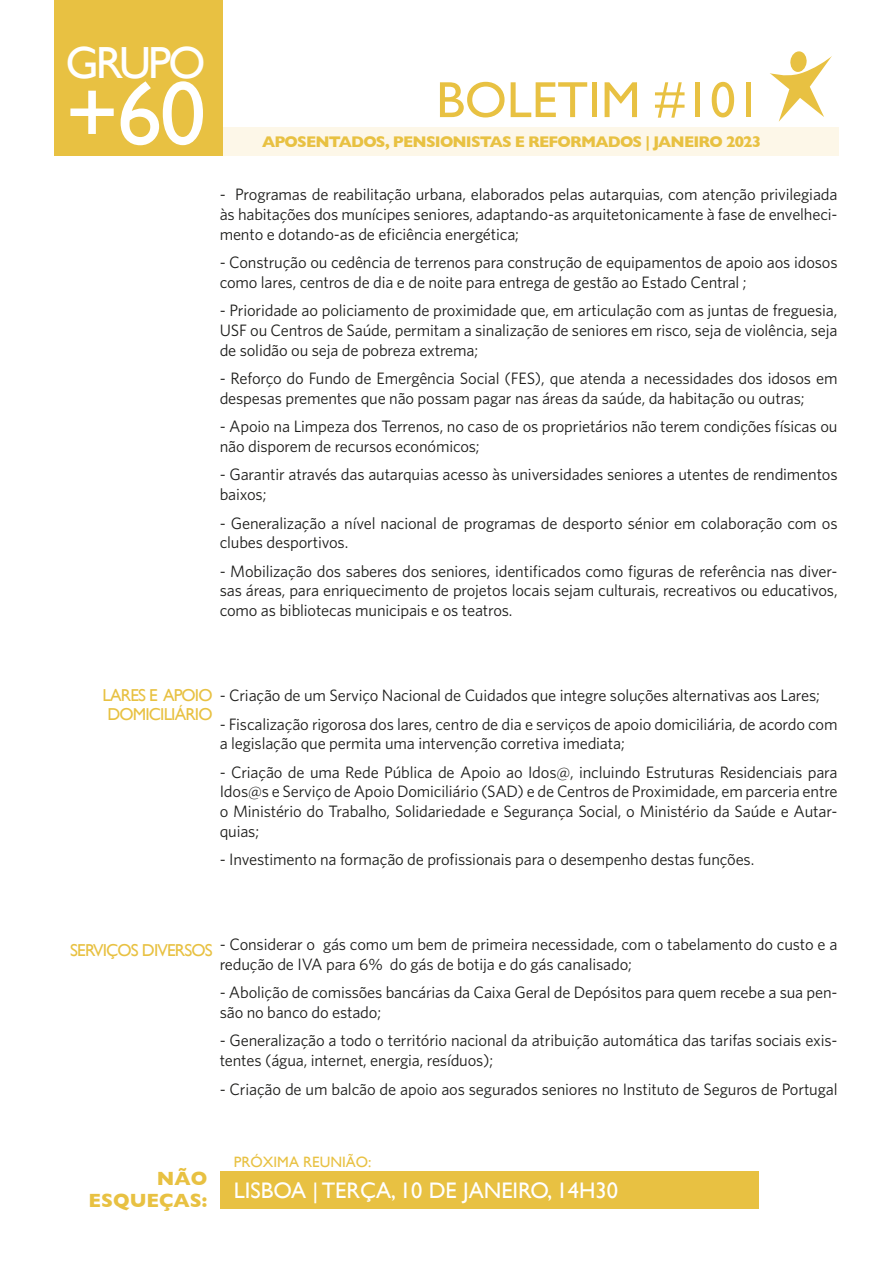
<style>
.page{position:relative;width:893px;height:1263px;background:#fff}
.page>*{position:absolute;margin:0;border:0;box-sizing:border-box;transform-origin:0 0}
.mais_um_intertitulo{font:91.5px "Gill Sans";color:#fff}
.t1{font:51px "Gill Sans";color:#e8c142}
.mais_um_intertitulo-2{font:45px "Gill Sans";letter-spacing:-.06em;color:#fff}
.mais_um_intertitulo-3{font:22.5px "Gill Sans";color:#fff}
.mais_um_intertitulo-4{font:700 19.5px/22.5px "Gill Sans";color:#e8c142;text-align:right}
.mais_um_intertitulo-5{font:17.25px "Gill Sans";letter-spacing:-.05em;color:#e8c142}
.t2{font:16.5px/19.8px "Whitney";letter-spacing:-.01em;color:#1d1d1b}
.t3{font:700 15.75px "Gill Sans";letter-spacing:-.05em;color:#e8c142}
.mais_um_intertitulo-6{font:15px "Gill Sans";color:#e8c142}
.s1{font-family:"Gill Sans";font-size:17.25px;color:#e8c142}
</style>
<div class="page">
<div style="left:54px;top:128px;width:785px;height:28px;background:#fdf7e8"></div>
<div style="left:54px;top:0;width:169px;height:155px;background:#e8c142"></div>
<div style="left:220px;top:1171px;width:538px;height:38px;background:#e8c142"></div>
<svg style="left:770px;top:51px;width:62px;height:71px"></svg>
<p class="mais_um_intertitulo-2" style="left:65px;top:36px;width:142px">GRUPO</p>
<p class="mais_um_intertitulo" style="left:65px;top:60px;width:142px">+60</p>
<p class="t1" style="left:436px;top:70px;width:327px">BOLETIM #101</p>
<p class="t3" style="left:262px;top:129px;width:501px">APOSENTADOS, PENSIONISTAS E REFORMADOS | JANEIRO 2023</p>
<p class="t2" style="left:220px;top:184px;width:619px;text-align:justify">- Programas de reabilitação urbana, elaborados pelas autarquias, com atenção privilegiada às habitações dos munícipes seniores, adaptando-as arquitetonicamente à fase de envelheci&shy;mento e dotando-as de eficiência energética;</p>
<p class="t2" style="left:220px;top:252px;width:619px">- Construção ou cedência de terrenos para construção de equipamentos de apoio aos idosos como lares, centros de dia e de noite para entrega de gestão ao Estado Central ;</p>
<p class="t2" style="left:220px;top:300px;width:619px;text-align:justify">- Prioridade ao policiamento de proximidade que, em articulação com as juntas de freguesia, USF ou Centros de Saúde, permitam a sinalização de seniores em risco, seja de violência, seja de solidão ou seja de pobreza extrema;</p>
<p class="t2" style="left:220px;top:368px;width:619px">- Reforço do Fundo de Emergência Social (FES), que atenda a necessidades dos idosos em despesas prementes que não possam pagar nas áreas da saúde, da habitação ou outras;</p>
<p class="t2" style="left:220px;top:416px;width:619px">- Apoio na Limpeza dos Terrenos, no caso de os proprietários não terem condições físicas ou não disporem de recursos económicos;</p>
<p class="t2" style="left:220px;top:464px;width:619px">- Garantir através das autarquias acesso às universidades seniores a utentes de rendimentos baixos;</p>
<p class="t2" style="left:220px;top:512px;width:619px">- Generalização a nível nacional de programas de desporto sénior em colaboração com os clubes desportivos.</p>
<p class="t2" style="left:220px;top:561px;width:619px;text-align:justify">- Mobilização dos saberes dos seniores, identificados como figuras de referência nas diver&shy;sas áreas, para enriquecimento de projetos locais sejam culturais, recreativos ou educativos, como as bibliotecas municipais e os teatros.</p>
<p class="t2" style="left:103px;top:685px;width:719px"><span class="s1">LARES E APOIO</span> - Criação de um Serviço Nacional de Cuidados que integre soluções alternativas aos Lares;</p>
<p class="t2" style="left:220px;top:713px;width:619px">- Fiscalização rigorosa dos lares, centro de dia e serviços de apoio domiciliária, de acordo com a legislação que permita uma intervenção corretiva imediata;</p>
<p class="t2" style="left:220px;top:761px;width:619px;text-align:justify">- Criação de uma Rede Pública de Apoio ao Idos@, incluindo Estruturas Residenciais para Idos@s e Serviço de Apoio Domiciliário (SAD) e de Centros de Proximidade, em parceria entre o Ministério do Trabalho, Solidariedade e Segurança Social, o Ministério da Saúde e Autar&shy;quias;</p>
<p class="t2" style="left:220px;top:849px;width:536px">- Investimento na formação de profissionais para o desempenho destas funções.</p>
<p class="mais_um_intertitulo-5" style="left:107px;top:704px;width:107px">DOMICILIÁRIO</p>
<p class="mais_um_intertitulo-5" style="left:70px;top:940px;width:144px">SERVIÇOS DIVERSOS</p>
<p class="t2" style="left:220px;top:934px;width:619px">- Considerar o gás como um bem de primeira necessidade, com o tabelamento do custo e a redução de IVA para 6% do gás de botija e do gás canalisado;</p>
<p class="t2" style="left:220px;top:982px;width:619px">- Abolição de comissões bancárias da Caixa Geral de Depósitos para quem recebe a sua pen&shy;são no banco do estado;</p>
<p class="t2" style="left:220px;top:1030px;width:619px">- Generalização a todo o território nacional da atribuição automática das tarifas sociais exis&shy;tentes (água, internet, energia, resíduos);</p>
<p class="t2" style="left:220px;top:1078px;width:619px">- Criação de um balcão de apoio aos segurados seniores no Instituto de Seguros de Portugal</p>
<p class="mais_um_intertitulo-4" style="left:89px;top:1167px;width:120px">NÃO<br>ESQUEÇAS:</p>
<p class="mais_um_intertitulo-6" style="left:234px;top:1153px;width:139px">PRÓXIMA REUNIÃO:</p>
<p class="mais_um_intertitulo-3" style="left:234px;top:1177px;width:386px">LISBOA | TERÇA, 10 DE JANEIRO, 14H30</p>
</div>
